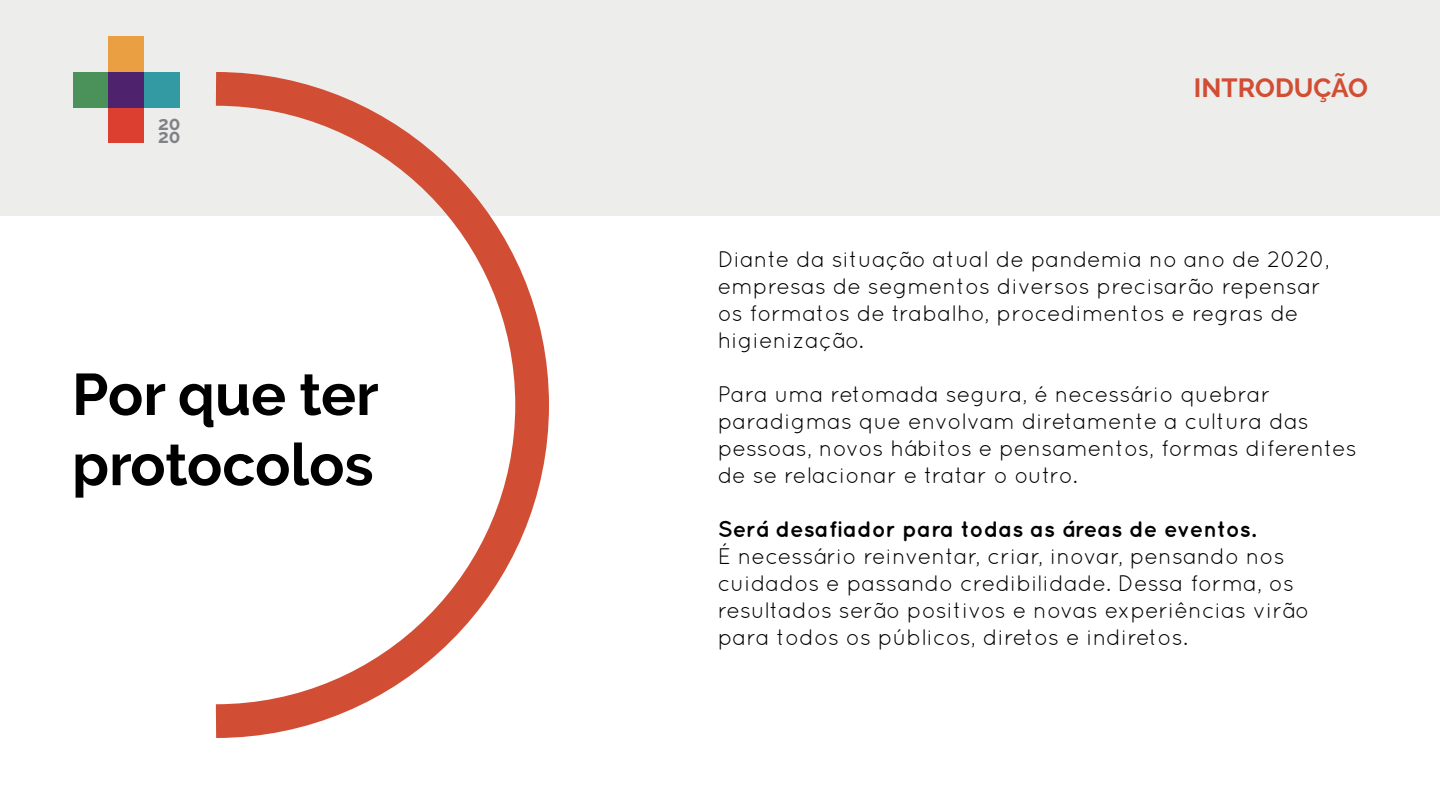
<style>
.page{position:relative;width:1440px;height:810px;background:#fff}
.page>*{position:absolute;margin:0;border:0;box-sizing:border-box;transform-origin:0 0}
.t1{font:700 58.5px/70.2px "Raleway";color:#000}
.t2{font:700 26.25px "Raleway";color:#d14e34}
.t3{font:22.5px/27px "Quicksand";color:#000}
.t4{font:700 22.5px "Quicksand";color:#000}
.t5{font:700 19.05px "Raleway";color:#808285}
</style>
<div class="page">
<div style="left:0;top:0;width:1440px;height:215px;background:#ededeb"></div>
<div style="left:109px;top:36px;width:35px;height:36px;background:#e99f42"></div>
<div style="left:144px;top:72px;width:36px;height:35px;background:#339aa4"></div>
<div style="left:109px;top:107px;width:35px;height:36px;background:#dc3f30"></div>
<div style="left:73px;top:72px;width:36px;height:35px;background:#4b925a"></div>
<div style="left:109px;top:72px;width:35px;height:35px;background:#4f226d"></div>
<svg style="left:182px;top:72px;width:384px;height:666px"></svg>
<p class="t5" style="left:158px;top:113px;width:24px">20</p>
<p class="t5" style="left:158px;top:126px;width:24px">20</p>
<h1 class="t1" style="left:72px;top:360px;width:308px">Por que ter protocolos</h1>
<p class="t2" style="left:1194px;top:73px;width:176px">INTRODUÇÃO</p>
<p class="t3" style="left:718px;top:245px;width:614px">Diante da situação atual de pandemia no ano de 2020, empresas de segmentos diversos precisarão repensar os formatos de trabalho, procedimentos e regras de higienização.</p>
<p class="t3" style="left:718px;top:380px;width:641px">Para uma retomada segura, é necessário quebrar paradigmas que envolvam diretamente a cultura das pessoas, novos hábitos e pensamentos, formas diferentes de se relacionar e tratar o outro.</p>
<p class="t4" style="left:718px;top:516px;width:540px">Será desafiador para todas as áreas de eventos.</p>
<p class="t3" style="left:718px;top:542px;width:593px">É necessário reinventar, criar, inovar, pensando nos cuidados e passando credibilidade. Dessa forma, os resultados serão positivos e novas experiências virão para todos os públicos, diretos e indiretos.</p>
</div>
